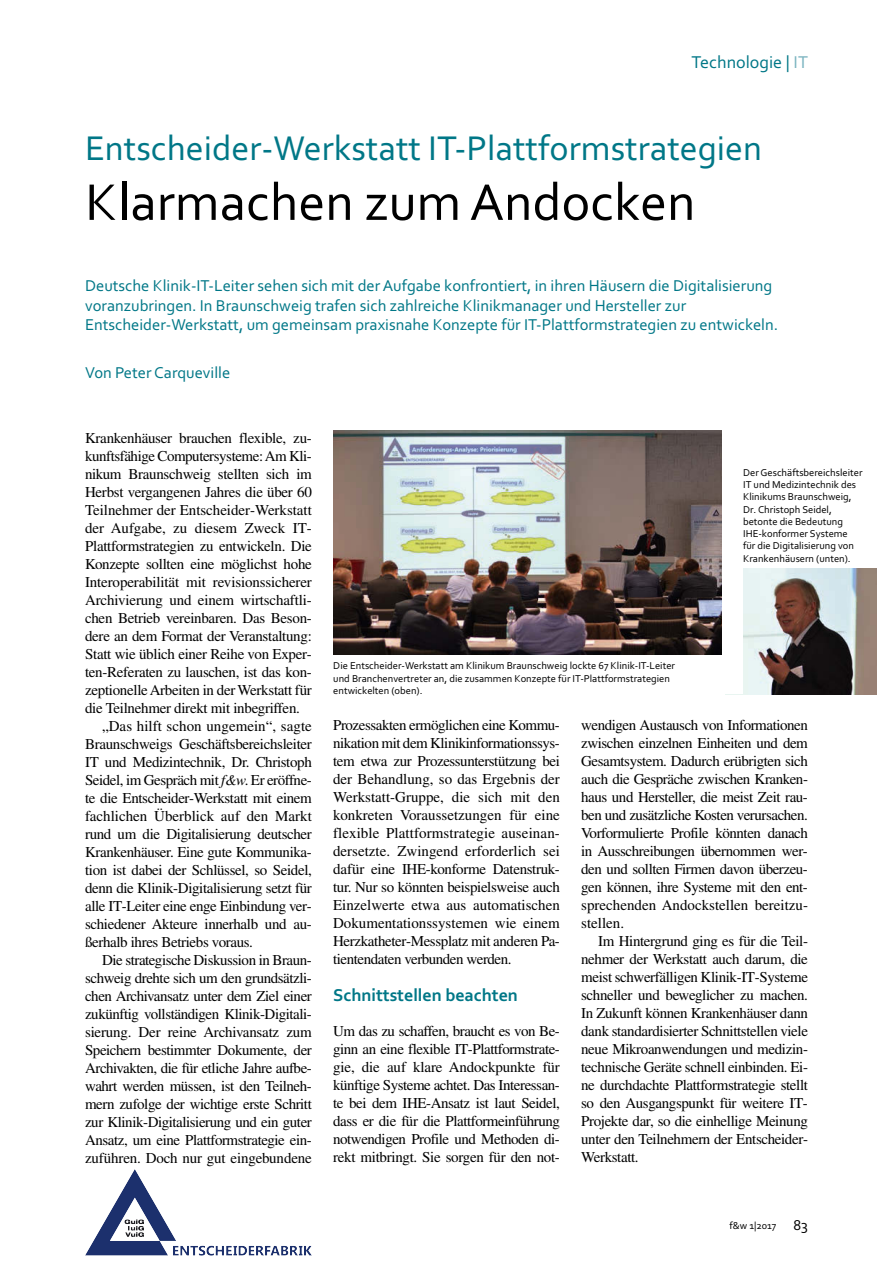
<style>
.page{position:relative;width:893px;height:1263px;background:#fff}
.page>*{position:absolute;margin:0;border:0;box-sizing:border-box;transform-origin:0 0}
.t1{font:54px "Corbel";color:#000}
.t2{font:36px "Corbel";color:#007787}
.t3{font:700 18px "Corbel";color:#007787}
.t4{font:18px "Corbel";color:#007787}
.t5{font:16.5px/19.5px "Corbel";color:#007787}
.t6{font:15px/18px "Times";letter-spacing:-.025em;color:#000;text-align:justify}
.t7{font:15px "Times";letter-spacing:-.005em;color:#000}
.t8{font:15px "Times";color:#000}
.t9{font:10.5px/12.3px "Corbel";color:#000}
.s1{color:#7bb4c0}
.s2{font-style:italic}
.s3{font-size:15px}
</style>
<div class="page">
<img style="left:334px;top:430px;width:388px;height:224px">
<img style="left:743px;top:568px;width:133px;height:126px">
<img style="left:85px;top:1169px;width:226px;height:87px">
<p class="t4" style="left:691px;top:51px;width:118px">Technologie | <span class="s1">IT</span></p>
<h2 class="t2" style="left:85px;top:126px;width:679px">Entscheider-Werkstatt IT-Plattformstrategien</h2>
<h1 class="t1" style="left:85px;top:169px;width:612px">Klarmachen zum Andocken</h1>
<p class="t5" style="left:85px;top:275px;width:695px">Deutsche Klinik-IT-Leiter sehen sich mit der Aufgabe konfrontiert, in ihren Häusern die Digitalisierung voranzubringen. In Braunschweig trafen sich zahlreiche Klinikmanager und Hersteller zur<br>Entscheider-Werkstatt, um gemeinsam praxisnahe Konzepte für IT-Plattformstrategien zu entwickeln.</p>
<p class="t5" style="left:85px;top:362px;width:147px">Von Peter Carqueville</p>
<p class="t6" style="left:85px;top:430px;width:228px">Krankenhäuser brauchen flexible, zu-</p>
<p class="t6" style="left:85px;top:448px;width:228px">kunftsfähige Computersysteme: Am Kli-</p>
<p class="t6" style="left:85px;top:466px;width:228px">nikum Braunschweig stellten sich im</p>
<p class="t6" style="left:85px;top:484px;width:228px">Herbst vergangenen Jahres die über 60</p>
<p class="t7" style="left:85px;top:504px;width:228px">Teilnehmer der Entscheider-Werkstatt</p>
<p class="t7" style="left:85px;top:522px;width:228px">der Aufgabe, zu diesem Zweck IT-</p>
<p class="t6" style="left:85px;top:538px;width:228px">Plattformstrategien zu entwickeln. Die</p>
<p class="t6" style="left:85px;top:556px;width:228px">Konzepte sollten eine möglichst hohe</p>
<p class="t6" style="left:85px;top:574px;width:228px">Interoperabilität mit revisionssicherer</p>
<p class="t6" style="left:85px;top:592px;width:228px">Archivierung und einem wirtschaftli-</p>
<p class="t6" style="left:85px;top:610px;width:228px">chen Betrieb vereinbaren. Das Beson-</p>
<p class="t6" style="left:85px;top:628px;width:228px">dere an dem Format der Veranstaltung:</p>
<p class="t6" style="left:85px;top:646px;width:228px">Statt wie üblich einer Reihe von Exper-</p>
<p class="t6" style="left:85px;top:664px;width:228px">ten-Referaten zu lauschen, ist das kon-</p>
<p class="t6" style="left:85px;top:682px;width:228px">zeptionelle Arbeiten in der Werkstatt für</p>
<p class="t6" style="left:85px;top:700px;width:216px">die Teilnehmer direkt mit inbegriffen.</p>
<p class="t8" style="left:102px;top:720px;width:211px">„Das hilft schon ungemein“, sagte</p>
<p class="t6" style="left:85px;top:736px;width:228px">Braunschweigs Geschäftsbereichsleiter</p>
<p class="t6" style="left:85px;top:754px;width:228px">IT und Medizintechnik, Dr. Christoph</p>
<p class="t6" style="left:85px;top:772px;width:228px">Seidel, im Gespräch mit <span class="s2">f&amp;w</span>. Er eröffne-</p>
<p class="t6" style="left:85px;top:790px;width:228px">te die Entscheider-Werkstatt mit einem</p>
<p class="t8" style="left:85px;top:810px;width:228px">fachlichen Überblick auf den Markt</p>
<p class="t6" style="left:85px;top:826px;width:228px">rund um die Digitalisierung deutscher</p>
<p class="t6" style="left:85px;top:844px;width:228px">Krankenhäuser. Eine gute Kommunika-</p>
<p class="t6" style="left:85px;top:862px;width:228px">tion ist dabei der Schlüssel, so Seidel,</p>
<p class="t6" style="left:85px;top:880px;width:228px">denn die Klinik-Digitalisierung setzt für</p>
<p class="t6" style="left:85px;top:898px;width:228px">alle IT-Leiter eine enge Einbindung ver-</p>
<p class="t6" style="left:85px;top:916px;width:228px">schiedener Akteure innerhalb und au-</p>
<p class="t6" style="left:85px;top:934px;width:169px">ßerhalb ihres Betriebs voraus.</p>
<p class="t6" style="left:102px;top:952px;width:211px">Die strategische Diskussion in Braun-</p>
<p class="t6" style="left:85px;top:970px;width:228px">schweig drehte sich um den grundsätzli-</p>
<p class="t6" style="left:85px;top:988px;width:228px">chen Archivansatz unter dem Ziel einer</p>
<p class="t6" style="left:85px;top:1006px;width:228px">zukünftig vollständigen Klinik-Digitali-</p>
<p class="t6" style="left:85px;top:1024px;width:228px">sierung. Der reine Archivansatz zum</p>
<p class="t6" style="left:85px;top:1042px;width:228px">Speichern bestimmter Dokumente, der</p>
<p class="t6" style="left:85px;top:1060px;width:228px">Archivakten, die für etliche Jahre aufbe-</p>
<p class="t6" style="left:85px;top:1078px;width:228px">wahrt werden müssen, ist den Teilneh-</p>
<p class="t6" style="left:85px;top:1096px;width:228px">mern zufolge der wichtige erste Schritt</p>
<p class="t6" style="left:85px;top:1114px;width:228px">zur Klinik-Digitalisierung und ein guter</p>
<p class="t6" style="left:85px;top:1132px;width:228px">Ansatz, um eine Plattformstrategie ein-</p>
<p class="t6" style="left:85px;top:1150px;width:228px">zuführen. Doch nur gut eingebundene</p>
<p class="t9" style="left:333px;top:659px;width:343px">Die Entscheider-Werkstatt am Klinikum Braunschweig lockte 67 Klinik-IT-Leiter und Branchenvertreter an, die zusammen Konzepte für IT-Plattformstrategien entwickelten (oben).</p>
<p class="t9" style="left:743px;top:466px;width:121px">Der Geschäftsbereichsleiter<br>IT und Medizintechnik des<br>Klinikums Braunschweig,<br>Dr. Christoph Seidel, betonte die Bedeutung<br>IHE-konformer Systeme für die Digitalisierung von<br>Krankenhäusern (unten).</p>
<p class="t6" style="left:333px;top:718px;width:228px">Prozessakten ermöglichen eine Kommu&shy;nikation mit dem Klinikinformationssys&shy;tem etwa zur Prozessunterstützung bei der Behandlung, so das Ergebnis der Werkstatt-Gruppe, die sich mit den konkreten Voraussetzungen für eine flexible Plattformstrategie auseinan&shy;dersetzte. Zwingend erforderlich sei dafür eine IHE-konforme Datenstruk&shy;tur. Nur so könnten beispielsweise auch Einzelwerte etwa aus automatischen Dokumentationssystemen wie einem Herzkatheter-Messplatz mit anderen Pa&shy;tientendaten verbunden werden.</p>
<p class="t3" style="left:333px;top:984px;width:186px">Schnittstellen beachten</p>
<p class="t6" style="left:333px;top:1023px;width:228px">Um das zu schaffen, braucht es von Be&shy;ginn an eine flexible IT-Plattformstrate&shy;gie, die auf klare Andockpunkte für künftige Systeme achtet. Das Interessan&shy;te bei dem IHE-Ansatz ist laut Seidel, dass er die für die Plattformeinführung notwendigen Profile und Methoden di&shy;rekt mitbringt. Sie sorgen für den not-</p>
<p class="t6" style="left:581px;top:718px;width:228px">wendigen Austausch von Informationen zwischen einzelnen Einheiten und dem Gesamtsystem. Dadurch erübrigten sich auch die Gespräche zwischen Kranken&shy;haus und Hersteller, die meist Zeit rau&shy;ben und zusätzliche Kosten verursachen.<br>Vorformulierte Profile könnten danach in Ausschreibungen übernommen wer&shy;den und sollten Firmen davon überzeu&shy;gen können, ihre Systeme mit den ent&shy;sprechenden Andockstellen bereitzu&shy;stellen.</p>
<p class="t6" style="left:581px;top:934px;width:228px;text-indent:17px">Im Hintergrund ging es für die Teil&shy;nehmer der Werkstatt auch darum, die meist schwerfälligen Klinik-IT-Systeme schneller und beweglicher zu machen.<br>In Zukunft können Krankenhäuser dann dank standardisierter Schnittstellen viele neue Mikroanwendungen und medizin&shy;technische Geräte schnell einbinden. Ei&shy;ne durchdachte Plattformstrategie stellt so den Ausgangspunkt für weitere IT-Projekte dar, so die einhellige Meinung unter den Teilnehmern der Entscheider-Werkstatt.</p>
<p class="t9" style="left:729px;top:1219px;width:80px">f&amp;w 1|2017 <span class="s3">83</span></p>
</div>
